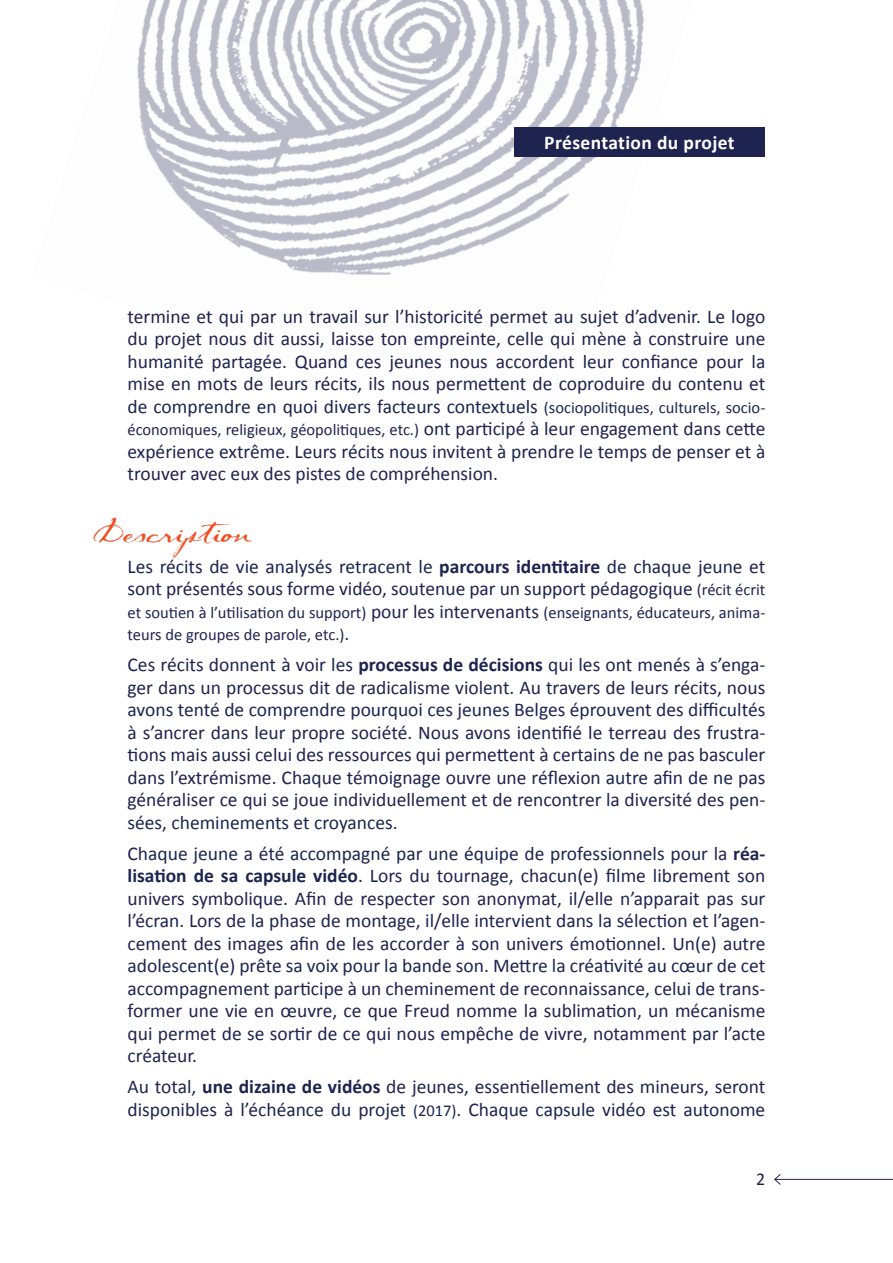
<style>
.page{position:relative;width:893px;height:1263px;background:#fff}
.page>*{position:absolute;margin:0;border:0;box-sizing:border-box;transform-origin:0 0}
.t1{font:30px "Dark Roast";color:#f04d22;scale:1.25 1}
.t2{font:19.5px/22.5px "Calibri";color:#1e234f;text-align:justify}
.t3{font:700 19.5px "Calibri";letter-spacing:.02em;color:#fff}
.t4{font:18px "Calibri";color:#1e234f}
.t5{font:16.5px/22.5px "Calibri";color:#1e234f}
.s1{font-size:16.5px}
.s2{font-size:19.5px}
.s3{font-weight:700}
</style>
<div class="page">
<img style="left:537px;top:0;width:156px;height:219px">
<img style="left:380px;top:0;width:157px;height:275px">
<img style="left:223px;top:0;width:157px;height:275px">
<img style="left:137px;top:0;width:86px;height:236px">
<div style="left:514px;top:128px;width:251px;height:29px;background:#1e234f"></div>
<hr style="left:775px;top:1179px;width:118px;height:1px;background:#1e234f">
<svg style="left:774px;top:1174px;width:7px;height:11px"></svg>
<p class="t3" style="left:544px;top:130px;width:192px">Présentation du projet</p>
<p class="t2" style="left:128px;top:305px;width:639px">termine et qui par un travail sur l’historicité permet au sujet d’advenir. Le logo du projet nous dit aussi, laisse ton empreinte, celle qui mène à construire une humanité partagée. Quand ces jeunes nous accordent leur confiance pour la mise en mots de leurs récits, ils nous permettent de coproduire du contenu et de comprendre en quoi divers facteurs contextuels <span class="s1">(sociopolitiques, culturels, socio-</span></p>
<p class="t5" style="left:128px;top:419px;width:639px">économiques, religieux, géopolitiques, etc.) <span class="s2">ont participé à leur engagement dans cette</span></p>
<p class="t2" style="left:128px;top:440px;width:639px">expérience extrême. Leurs récits nous invitent à prendre le temps de penser et à trouver avec eux des pistes de compréhension.</p>
<h1 class="t1" style="left:94px;top:514px;width:127px">Description</h1>
<p class="t2" style="left:128px;top:555px;width:639px">Les récits de vie analysés retracent le <span class="s3">parcours identitaire</span> de chaque jeune et sont présentés sous forme vidéo, soutenue par un support pédagogique <span class="s1">(récit écrit</span></p>
<p class="t5" style="left:128px;top:601px;width:639px">et soutien à l’utilisation du support) <span class="s2">pour les intervenants</span> (enseignants, éducateurs, anima&shy;teurs de groupes de parole, etc.)<span class="s2">.</span></p>
<p class="t2" style="left:128px;top:654px;width:639px">Ces récits donnent à voir les <span class="s3">processus de décisions</span> qui les ont menés à s’enga&shy;ger dans un processus dit de radicalisme violent. Au travers de leurs récits, nous avons tenté de comprendre pourquoi ces jeunes Belges éprouvent des difficultés à s’ancrer dans leur propre société. Nous avons identifié le terreau des frustra&shy;tions mais aussi celui des ressources qui permettent à certains de ne pas basculer dans l’extrémisme. Chaque témoignage ouvre une réflexion autre afin de ne pas généraliser ce qui se joue individuellement et de rencontrer la diversité des pen&shy;sées, cheminements et croyances.</p>
<p class="t2" style="left:128px;top:842px;width:639px">Chaque jeune a été accompagné par une équipe de professionnels pour la <span class="s3">réa&shy;lisation de sa capsule vidéo</span>. Lors du tournage, chacun(e) filme librement son univers symbolique. Afin de respecter son anonymat, il/elle n’apparait pas sur l’écran. Lors de la phase de montage, il/elle intervient dans la sélection et l’agen&shy;cement des images afin de les accorder à son univers émotionnel. Un(e) autre adolescent(e) prête sa voix pour la bande son. Mettre la créativité au cœur de cet accompagnement participe à un cheminement de reconnaissance, celui de trans&shy;former une vie en œuvre, ce que Freud nomme la sublimation, un mécanisme qui permet de se sortir de ce qui nous empêche de vivre, notamment par l’acte créateur.</p>
<p class="t2" style="left:128px;top:1076px;width:639px">Au total, <span class="s3">une dizaine de vidéos</span> de jeunes, essentiellement des mineurs, seront disponibles à l’échéance du projet <span class="s1">(2017)</span>. Chaque capsule vidéo est autonome</p>
<p class="t4" style="left:756px;top:1168px;width:11px">2</p>
</div>
